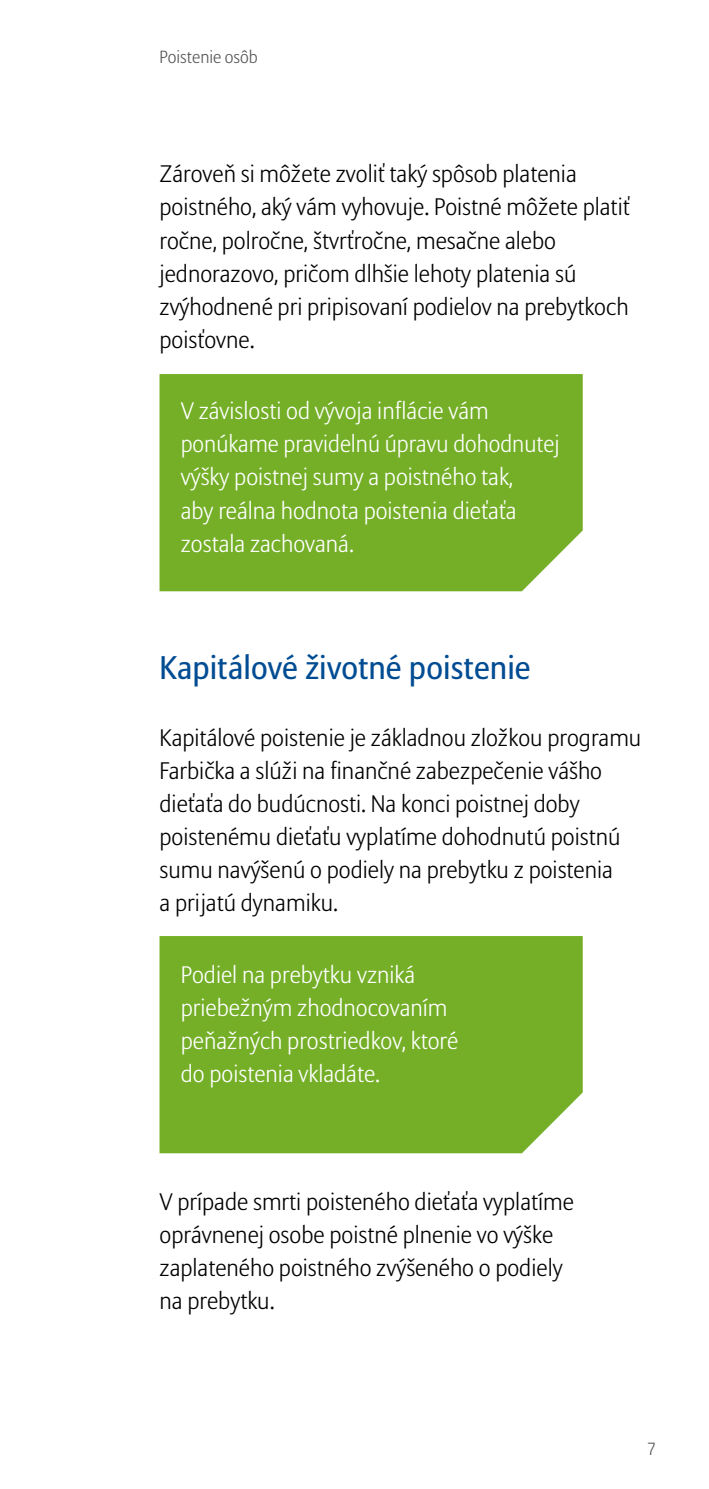
<style>
.page{position:relative;width:709px;height:1489px;background:#fff}
.page>*{position:absolute;margin:0;border:0;box-sizing:border-box;transform-origin:0 0}
.t1{font:32.5px "Allianz Sans";color:#004c93}
.t2{font:300 23.75px/33.2px "Allianz Sans";color:#000}
.t3{font:300 23.75px/33.2px "Allianz Sans";color:#fff}
.t4{font:300 17.5px "Allianz Sans";color:#575756}
</style>
<div class="page">
<div style="left:159px;top:374px;width:423px;height:217px;background:#74af27"></div>
<div style="left:159px;top:936px;width:423px;height:217px;background:#74af27"></div>
<p class="t4" style="left:159px;top:46px;width:100px">Poistenie osôb</p>
<p class="t2" style="left:159px;top:158px;width:472px">Zároveň si môžete zvoliť taký spôsob platenia poistného, aký vám vyhovuje. Poistné môžete platiť ročne, polročne, štvrťročne, mesačne alebo jednorazovo, pričom dlhšie lehoty platenia sú zvýhodnené pri pripisovaní podielov na prebytkoch poisťovne.</p>
<p class="t3" style="left:181px;top:395px;width:380px">V závislosti od vývoja inflácie vám ponúkame pravidelnú úpravu dohodnutej výšky poistnej sumy a poistného tak,<br>aby reálna hodnota poistenia dieťaťa zostala zachovaná.</p>
<h1 class="t1" style="left:159px;top:648px;width:372px">Kapitálové životné poistenie</h1>
<p class="t2" style="left:159px;top:721px;width:483px">Kapitálové poistenie je základnou zložkou programu Farbička a slúži na finančné zabezpečenie vášho dieťaťa do budúcnosti. Na konci poistnej doby poistenému dieťaťu vyplatíme dohodnutú poistnú sumu navýšenú o podiely na prebytku z poistenia<br>a prijatú dynamiku.</p>
<p class="t3" style="left:181px;top:958px;width:279px">Podiel na prebytku vzniká priebežným zhodnocovaním peňažných prostriedkov, ktoré do poistenia vkladáte.</p>
<p class="t2" style="left:159px;top:1185px;width:416px">V prípade smrti poisteného dieťaťa vyplatíme oprávnenej osobe poistné plnenie vo výške zaplateného poistného zvýšeného o podiely na prebytku.</p>
<p class="t4" style="left:647px;top:1438px;width:10px">7</p>
</div>
